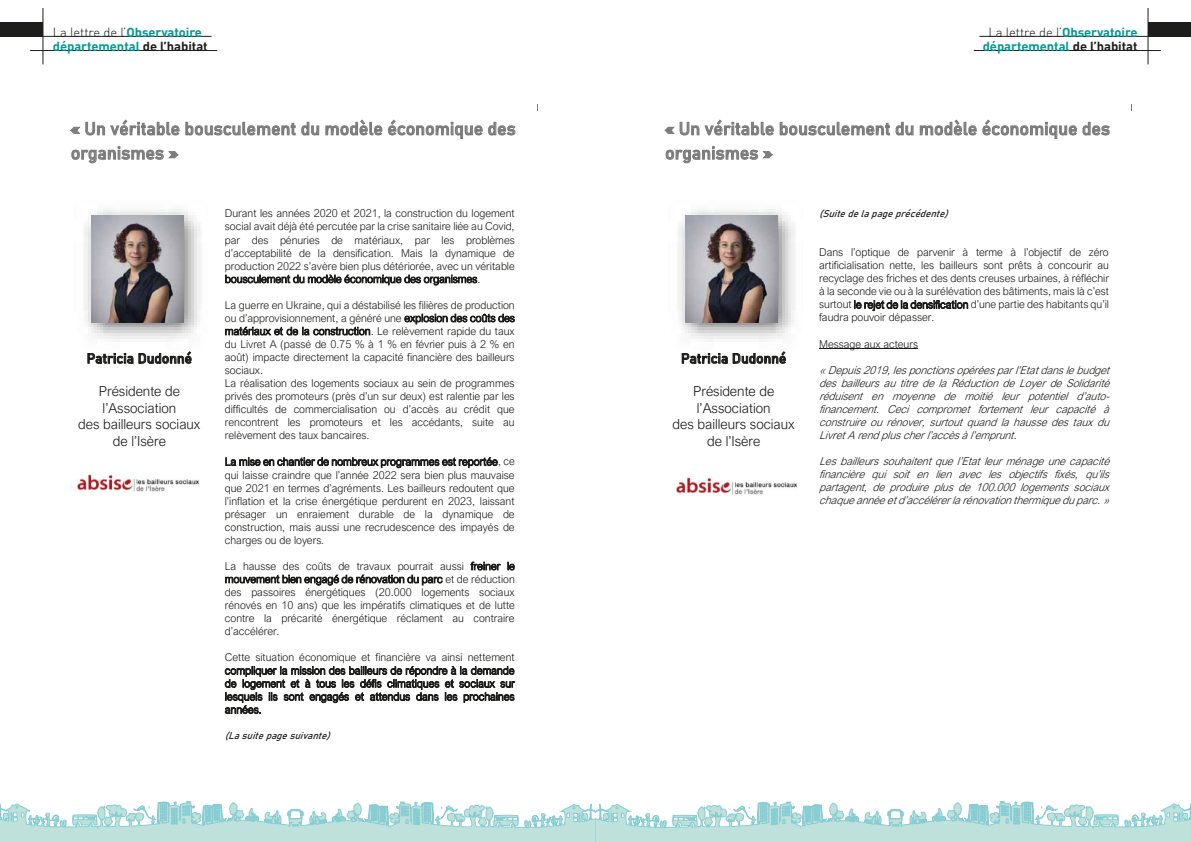
<style>
.page{position:relative;width:1191px;height:842px;background:#fff}
.page>*{position:absolute;margin:0;border:0;box-sizing:border-box;transform-origin:0 0}
.t1{font:300 17.7px/24.4px "Bahnschrift";color:#7b7b7b}
.t2{font:300 13.8px/16.6px "Arial Nova";color:#1d1d1b;text-align:center}
.t3{font:300 13.8px "Bahnschrift";color:#1d1d1b}
.t4{font:700 13px/14px "DIN";letter-spacing:-.005em;color:#009a93}
.t5{font:300 10.8px/13px "Arial Nova";color:#1d1d1b;text-align:justify}
.t6{font:italic 300 10.8px/13.1px "Arial Nova";color:#1d1d1b;text-align:justify}
.t7{font:italic 300 9.8px "Bahnschrift";color:#1d1d1b}
.s1{font-weight:300;color:#1d1d1b}
.s2{color:#1d1d1b}
</style>
<div class="page">
<div style="left:0;top:22px;width:43px;height:14px;background:#1d1d1b"></div>
<hr style="left:0;top:36px;width:211px;height:1px;background:#1d1d1b">
<hr style="left:30px;top:50px;width:187px;height:1px;background:#1d1d1b">
<hr style="left:43px;top:8px;width:1px;height:56px;background:#1d1d1b">
<div style="left:1148px;top:22px;width:43px;height:14px;background:#1d1d1b"></div>
<hr style="left:979px;top:36px;width:212px;height:1px;background:#1d1d1b">
<hr style="left:973px;top:50px;width:187px;height:1px;background:#1d1d1b">
<hr style="left:1147px;top:8px;width:1px;height:56px;background:#1d1d1b">
<svg style="left:0;top:801px;width:1191px;height:41px"></svg>
<img style="left:77px;top:473px;width:123px;height:19px">
<img style="left:85px;top:209px;width:115px;height:133px">
<img style="left:92px;top:216px;width:91px;height:107px">
<img style="left:676px;top:477px;width:122px;height:18px">
<img style="left:679px;top:209px;width:115px;height:133px">
<img style="left:686px;top:216px;width:91px;height:107px">
<hr style="left:819px;top:349px;width:99px;height:1px;background:#1d1d1b">
<p class="t4" style="left:53px;top:24px;width:156px"><span class="s1">La lettre de l’</span>Observatoire départemental <span class="s2">de l’habitat</span></p>
<p class="t4" style="left:982px;top:24px;width:156px;text-align:center"><span class="s1">La lettre de l’</span>Observatoire départemental <span class="s2">de l’habitat</span></p>
<h1 class="t1" style="left:71px;top:115px;width:446px">« Un véritable bousculement du modèle économique des organismes »</h1>
<p class="t3" style="left:87px;top:348px;width:107px">Patricia Dudonné</p>
<p class="t2" style="left:78px;top:383px;width:123px">Présidente de l’Association<br>des bailleurs sociaux de l’Isère</p>
<p class="t5" style="left:225px;top:207px;width:291px">Durant les années 2020 et 2021, la construction du logement social avait déjà été percutée par la crise sanitaire liée au Covid, par des pénuries de matériaux, par les problèmes d’acceptabilité de la densification. Mais la dynamique de production 2022 s’avère bien plus détériorée, avec un véritable bousculement du modèle économique des organismes.</p>
<p class="t5" style="left:225px;top:298px;width:291px;text-align:left">La guerre en Ukraine, qui a déstabilisé les filières de production ou d’approvisionnement, a généré une explosion des coûts des matériaux et de la construction. Le relèvement rapide du taux du Livret A (passé de 0.75 % à 1 % en février puis à 2 % en août) impacte directement la capacité financière des bailleurs sociaux.<br>La réalisation des logements sociaux au sein de programmes privés des promoteurs (près d’un sur deux) est ralentie par les difficultés de commercialisation ou d’accès au crédit que rencontrent les promoteurs et les accédants, suite au relèvement des taux bancaires.</p>
<p class="t5" style="left:225px;top:455px;width:291px">La mise en chantier de nombreux programmes est reportée, ce qui laisse craindre que l’année 2022 sera bien plus mauvaise que 2021 en termes d’agréments. Les bailleurs redoutent que l’inflation et la crise énergétique perdurent en 2023, laissant présager un enraiement durable de la dynamique de construction, mais aussi une recrudescence des impayés de charges ou de loyers.</p>
<p class="t5" style="left:225px;top:560px;width:291px">La hausse des coûts de travaux pourrait aussi freiner le mouvement bien engagé de rénovation du parc et de réduction des passoires énergétiques (20.000 logements sociaux rénovés en 10 ans) que les impératifs climatiques et de lutte contre la précarité énergétique réclament au contraire d’accélérer.</p>
<p class="t5" style="left:225px;top:651px;width:291px">Cette situation économique et financière va ainsi nettement compliquer la mission des bailleurs de répondre à la demande de logement et à tous les défis climatiques et sociaux sur lesquels ils sont engagés et attendus dans les prochaines années.</p>
<p class="t7" style="left:225px;top:728px;width:111px">(La suitepagesuivante)</p>
<h1 class="t1" style="left:665px;top:115px;width:446px">« Un véritable bousculement du modèle économique des organismes »</h1>
<p class="t2" style="left:693px;top:345px;width:83px">Présidente de</p>
<p class="t2" style="left:672px;top:378px;width:123px">des bailleurs sociaux de l’Isère</p>
<p class="t3" style="left:681px;top:348px;width:107px">Patricia Dudonné</p>
<p class="t2" style="left:672px;top:383px;width:123px">Présidente de l’Association<br>des bailleurs sociaux de l’Isère</p>
<p class="t7" style="left:819px;top:206px;width:135px">(Suite delapageprécédente)</p>
<p class="t5" style="left:819px;top:246px;width:291px">Dans l’optique de parvenir à terme à l’objectif de zéro artificialisation nette, les bailleurs sont prêts à concourir au recyclage des friches et des dents creuses urbaines, à réfléchir à la seconde vie ou à la surélévation des bâtiments, mais là c’est surtout le rejet de la densification d’une partie des habitants qu’il faudra pouvoir dépasser.</p>
<p class="t5" style="left:819px;top:337px;width:100px">Message aux acteurs</p>
<p class="t6" style="left:819px;top:363px;width:295px">« Depuis2019,lesponctionsopéréesparl’Etatdanslebudget desbailleursautitre dela Réductionde Loyerde Solidarité réduisent en moyenne de moitié leur potentiel d’auto&shy;financement. Ceci compromet fortement leur capacité à construire ourénover, surtoutquandla haussedestauxdu LivretArendpluscherl’accèsàl’emprunt.</p>
<p class="t6" style="left:819px;top:455px;width:296px">Lesbailleurssouhaitentquel’Etatleurménageunecapacité financière qui soit en lien avec les objectifs fixés, qu’ils partagent, de produire plus de 100.000 logements sociaux chaqueannéeetd’accélérerlarénovationthermiqueduparc. »</p>
<p class="t5" style="left:819px;top:284px;width:291px">Dan l’optique de parvenir à terme à l’objectif de zéro artificialisation nette, le b illeurs sont prêts à concourir au</p>
<p class="t5" style="left:819px;top:376px;width:100px">Message aux cteu s</p>
<p class="t6" style="left:819px;top:402px;width:295px">« Depuis2019,l sponctionsopéréesparl’Etatdanslebudget desbaill ursautitr dela Réductionde Loyerde Solidarité réduisent en moyenne de moitié leur potentiel d’auto-</p>
<p class="t6" style="left:819px;top:454px;width:295px">construire ourénover, surtoutquandla haussedest uxdu<br>LivretArendpluscherl’accèsàl’emprunt.</p>
<p class="t6" style="left:819px;top:493px;width:295px">Lesbailleurssouhaitentquel’Etatleurménage necapa ité</p>
</div>
